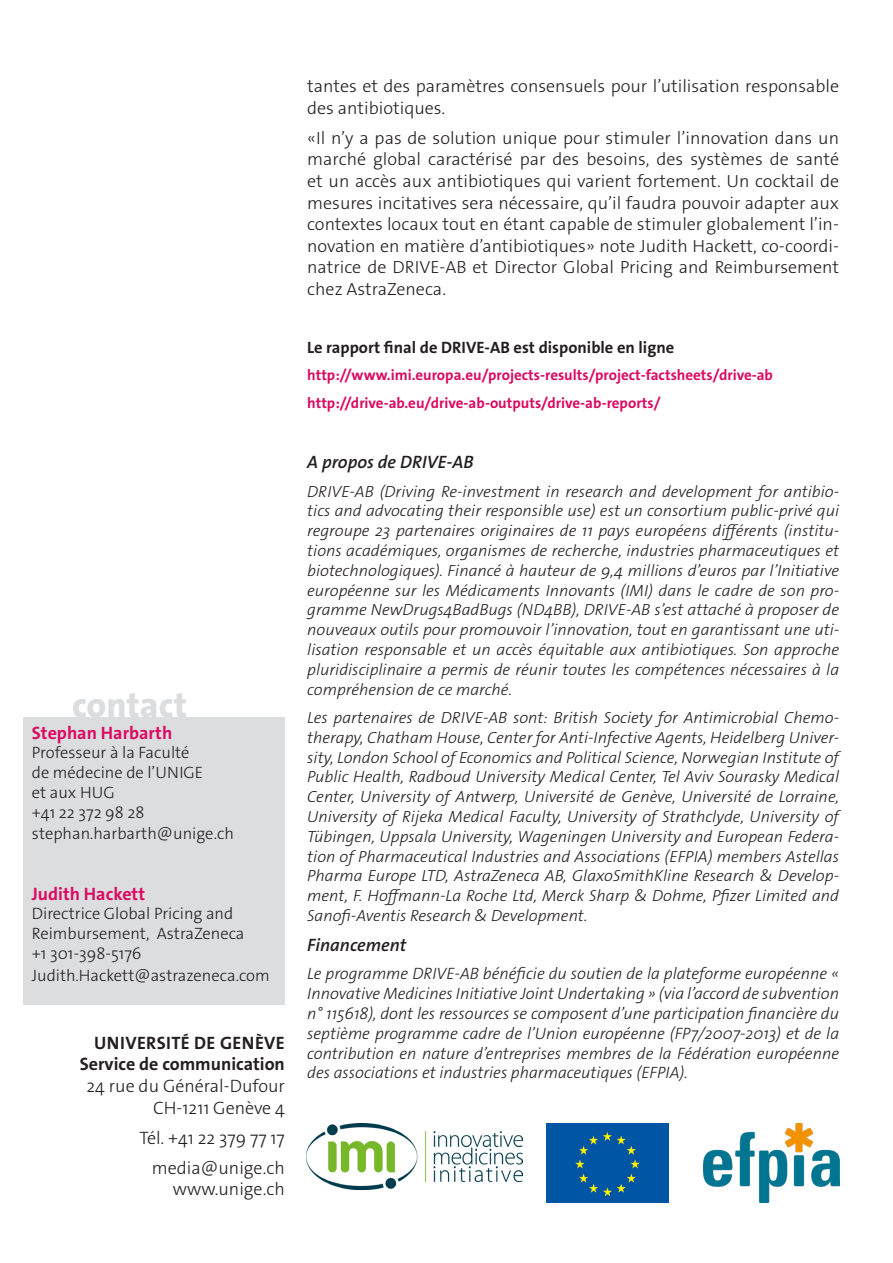
<style>
.page{position:relative;width:893px;height:1263px;background:#fff}
.page>*{position:absolute;margin:0;border:0;box-sizing:border-box;transform-origin:0 0}
._4__texte_courant{font:800 35.7px "The Sans Os F";color:#dcdddf}
.texte_courant{font:300 18px/21.6px "The Sans Os F";color:#231f20;text-align:right}
._4__texte_courant-2{font:700 18px "The Sans Os F";color:#db0a62}
._4__texte_courant-3{font:italic 600 18px "The Sans Os F";color:#231f20}
.texte_courant-2{font:700 18px "The Sans Os F";letter-spacing:.02em;color:#231f20}
._4__texte_courant-4{font:300 17.7px/21.6px "The Sans Os F";color:#231f20}
._4__texte_courant-5{font:italic 300 16.5px/19.8px "The Sans Os F";color:#231f20;text-align:justify}
._4__texte_courant-6{font:300 16.5px/19.8px "The Sans Os F";color:#231f20}
._4__texte_courant-7{font:700 16.5px "The Sans Os F";color:#231f20}
._4__texte_courant-8{font:italic 300 16.2px/19.8px "The Sans Os F";color:#231f20;text-align:justify}
._4__texte_courant-9{font:700 15px "The Sans Os F";color:#db0a62}
.s1{font-weight:700}
</style>
<div class="page">
<div style="left:23px;top:717px;width:262px;height:288px;background:#dcdddf"></div>
<img style="left:306px;top:1123px;width:216px;height:66px">
<div style="left:547px;top:1123px;width:122px;height:80px;background:#0055a5"></div>
<img style="left:704px;top:1123px;width:135px;height:80px">
<p class="_4__texte_courant" style="left:72px;top:682px;width:116px">contact</p>
<p class="_4__texte_courant-2" style="left:32px;top:721px;width:142px">Stephan Harbarth</p>
<p class="_4__texte_courant-6" style="left:32px;top:743px;width:173px">Professeur à la Faculté de médecine de l’UNIGE et aux HUG<br>+41 22 372 98 28</p>
<p class="_4__texte_courant-6" style="left:32px;top:824px;width:204px">stephan.harbarth@unige.ch</p>
<p class="_4__texte_courant-2" style="left:32px;top:882px;width:115px">Judith Hackett</p>
<p class="_4__texte_courant-6" style="left:32px;top:904px;width:214px">Directrice Global Pricing and<br>Reimbursement, AstraZeneca +1 301-398-5176</p>
<p class="_4__texte_courant-6" style="left:32px;top:965px;width:239px">Judith.Hackett@astrazeneca.com</p>
<p class="texte_courant-2" style="left:94px;top:1031px;width:192px">UNIVERSITÉ DE GENÈVE</p>
<p class="texte_courant" style="left:80px;top:1054px;width:207px"><span class="s1">Service de communication<br></span>24 rue du Général-Dufour<br>CH-1211 Genève 4</p>
<p class="texte_courant" style="left:139px;top:1127px;width:147px">Tél. +41 22 379 77 17</p>
<p class="texte_courant" style="left:152px;top:1157px;width:135px">media@unige.ch www.unige.ch</p>
<p class="_4__texte_courant-4" style="left:307px;top:75px;width:533px">tantes et des paramètres consensuels pour l’utilisation responsable des antibiotiques.</p>
<p class="_4__texte_courant-4" style="left:307px;top:127px;width:533px;text-align:justify">«Il n’y a pas de solution unique pour stimuler l’innovation dans un marché global caractérisé par des besoins, des systèmes de santé et un accès aux antibiotiques qui varient fortement. Un cocktail de mesures incitatives sera nécessaire, qu’il faudra pouvoir adapter aux contextes locaux tout en étant capable de stimuler globalement l’in&shy;novation en matière d’antibiotiques» note Judith Hackett, co-coordi&shy;natrice de DRIVE-AB et Director Global Pricing and Reimbursement chez AstraZeneca.</p>
<p class="_4__texte_courant-7" style="left:307px;top:337px;width:368px">Le rapport final de DRIVE-AB est disponible en ligne</p>
<p class="_4__texte_courant-9" style="left:307px;top:365px;width:467px">http://www.imi.europa.eu/projects-results/project-factsheets/drive-ab</p>
<p class="_4__texte_courant-9" style="left:307px;top:393px;width:355px">http://drive-ab.eu/drive-ab-outputs/drive-ab-reports/</p>
<p class="_4__texte_courant-3" style="left:307px;top:451px;width:168px">A propos de DRIVE-AB</p>
<p class="_4__texte_courant-8" style="left:307px;top:481px;width:533px">DRIVE-AB (Driving Re-investment in research and development for antibio&shy;tics and advocating their responsible use) est un consortium public-privé qui regroupe 23 partenaires originaires de 11 pays européens différents (institu&shy;tions académiques, organismes de recherche, industries pharmaceutiques et biotechnologiques). Financé à hauteur de 9,4 millions d’euros par l’Initiative européenne sur les Médicaments Innovants (IMI) dans le cadre de son pro&shy;gramme NewDrugs4BadBugs (ND4BB), DRIVE-AB s’est attaché à proposer de nouveaux outils pour promouvoir l’innovation, tout en garantissant une uti&shy;lisation responsable et un accès équitable aux antibiotiques. Son approche pluridisciplinaire a permis de réunir toutes les compétences nécessaires à la compréhension de ce marché.</p>
<p class="_4__texte_courant-8" style="left:307px;top:708px;width:533px">Les partenaires de DRIVE-AB sont: British Society for Antimicrobial Chemo&shy;therapy, Chatham House, Center for Anti-Infective Agents, Heidelberg Univer&shy;sity, London School of Economics and Political Science, Norwegian Institute of Public Health, Radboud University Medical Center, Tel Aviv Sourasky Medical Center, University of Antwerp, Université de Genève, Université de Lorraine, University of Rijeka Medical Faculty, University of Strathclyde, University of Tübingen, Uppsala University, Wageningen University and European Federa&shy;tion of Pharmaceutical Industries and Associations (EFPIA) members Astellas Pharma Europe LTD, AstraZeneca AB, GlaxoSmithKline Research &amp; Develop&shy;ment, F. Hoffmann-La Roche Ltd, Merck Sharp &amp; Dohme, Pfizer Limited and Sanofi-Aventis Research &amp; Development.</p>
<p class="_4__texte_courant-3" style="left:307px;top:933px;width:101px">Financement</p>
<p class="_4__texte_courant-5" style="left:307px;top:964px;width:533px">Le programme DRIVE-AB bénéficie du soutien de la plateforme européenne « Innovative Medicines Initiative Joint Undertaking » (via l’accord de subvention n° 115618), dont les ressources se composent d’une participation financière du septième programme cadre de l’Union européenne (FP7/2007-2013) et de la contribution en nature d’entreprises membres de la Fédération européenne des associations et industries pharmaceutiques (EFPIA).</p>
</div>
